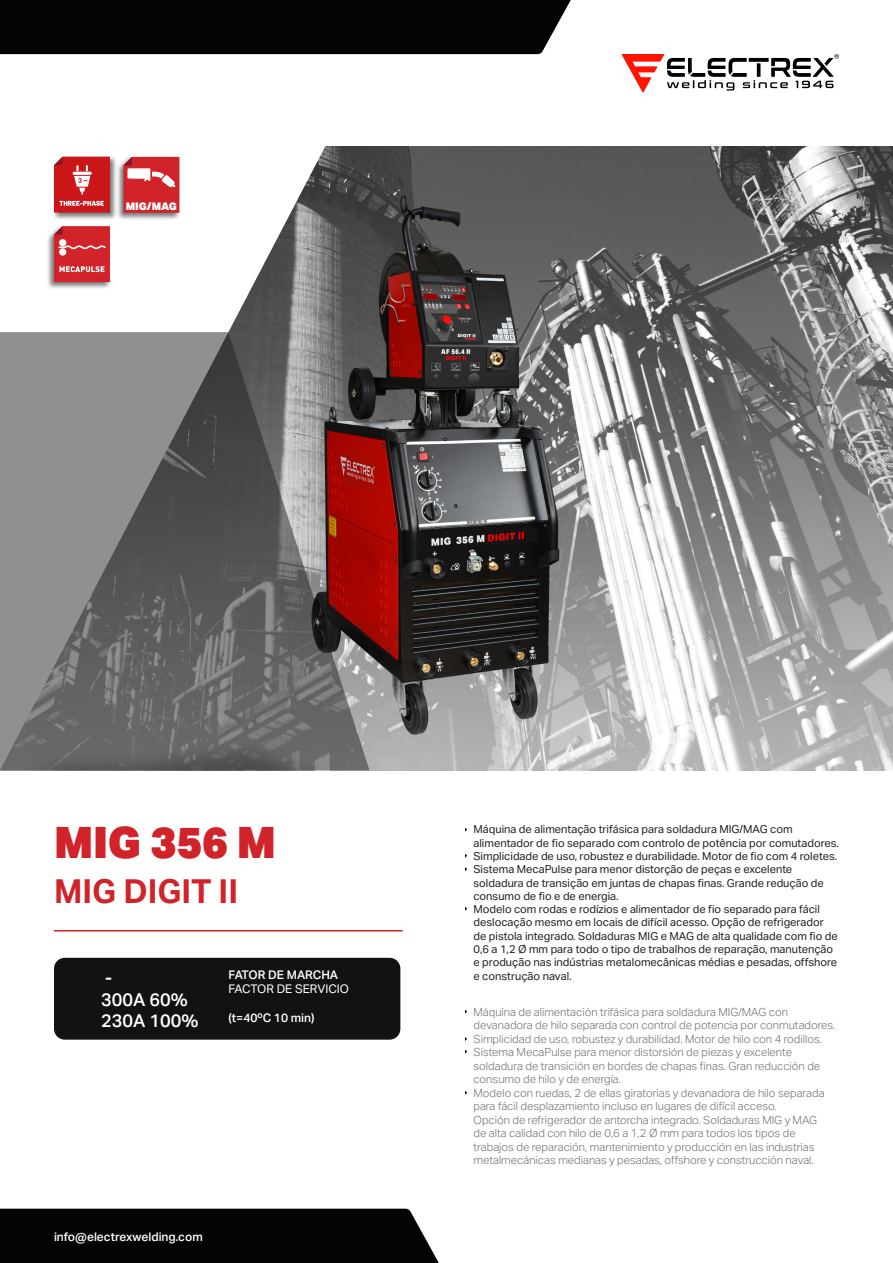
<style>
.page{position:relative;width:893px;height:1263px;background:#fff}
.page>*{position:absolute;margin:0;border:0;box-sizing:border-box;transform-origin:0 0}
.t1{font:900 43.5px "Aktiv Grotesk";color:#d0232a}
.t2{font:700 33px "Aktiv Grotesk";color:#d0232a}
.t3{font:500 18px "Aktiv Grotesk";color:#fff}
.t4{font:500 12px "Aktiv Grotesk";color:#fff}
.t5{font:12px "Aktiv Grotesk";color:#fff}
.Paragrafo_ES{font:300 11.25px/13.5px "Aktiv Grotesk";color:#6c6d70}
.Paragrafo_PT{font:11.1px/13.4px "Aktiv Grotesk";color:#231f20}
.Paragraph_Style_4{font:900 10.5px "Aktiv Grotesk";letter-spacing:-.005em;color:#fff}
</style>
<div class="page">
<img style="left:326px;top:147px;width:567px;height:623px">
<svg style="left:228px;top:146px;width:98px;height:186px"></svg>
<svg style="left:0;top:332px;width:369px;height:438px;background:#747272"></svg>
<div style="left:116px;top:155px;width:65px;height:66px;background:#231f20;opacity:.6"></div>
<svg style="left:123px;top:157px;width:56px;height:56px;background:#d54147"></svg>
<div style="left:47px;top:225px;width:65px;height:65px;background:#231f20;opacity:.6"></div>
<svg style="left:54px;top:226px;width:56px;height:56px;background:#d43b41"></svg>
<div style="left:52px;top:155px;width:66px;height:65px;background:#231f20;opacity:.6"></div>
<svg style="left:54px;top:157px;width:56px;height:56px;background:#d13538"></svg>
<div style="left:0;top:1209px;width:439px;height:54px;background:#040503"></div>
<div style="left:0;top:0;width:571px;height:54px;background:#040503"></div>
<svg style="left:622px;top:54px;width:217px;height:39px"></svg>
<hr style="left:54px;top:930px;width:349px;height:1px;background:#d1232a">
<img style="left:304px;top:190px;width:264px;height:552px">
<div style="left:54px;top:958px;width:346px;height:82px;background:#121212;border-radius:11px"></div>
<p class="Paragraph_Style_4" style="left:126px;top:199px;width:53px">MIG/MAG</p>
<p class="t1" style="left:54px;top:814px;width:224px">MIG 356 M</p>
<p class="t2" style="left:54px;top:871px;width:186px">MIG DIGIT II</p>
<p class="t3" style="left:105px;top:967px;width:9px">-</p>
<p class="t3" style="left:101px;top:988px;width:88px">300A 60%</p>
<p class="t3" style="left:101px;top:1010px;width:99px">230A 100%</p>
<p class="t4" style="left:229px;top:968px;width:111px">FATOR DE MARCHA</p>
<p class="t5" style="left:229px;top:982px;width:122px">FACTOR DE SERVICIO</p>
<p class="t4" style="left:229px;top:1010px;width:87px">(t=40ºC 10 min)</p>
<p class="t4" style="left:54px;top:1229px;width:150px">info@electrexwelding.com</p>
<p class="Paragrafo_PT" style="left:473px;top:822px;width:321px">Máquina de alimentação trifásica para soldadura MIG/MAG com</p>
<p class="Paragrafo_PT" style="left:473px;top:836px;width:367px">alimentador de fio separado com controlo de potência por comutadores.</p>
<p class="Paragrafo_PT" style="left:473px;top:849px;width:365px">Simplicidade de uso, robustez e durabilidade. Motor de fio com 4 roletes.</p>
<p class="Paragrafo_PT" style="left:473px;top:862px;width:352px">Sistema MecaPulse para menor distorção de peças e excelente soldadura de transição em juntas de chapas finas. Grande redução de consumo de fio e de energia.</p>
<p class="Paragrafo_PT" style="left:473px;top:902px;width:366px">Modelo com rodas e rodízios e alimentador de fio separado para fácil deslocação mesmo em locais de difícil acesso. Opção de refrigerador de pistola integrado. Soldaduras MIG e MAG de alta qualidade com fio de 0,6 a 1,2 Ø mm para todo o tipo de trabalhos de reparação, manutenção e produção nas indústrias metalomecânicas médias e pesadas, offshore e construção naval.</p>
<p class="Paragrafo_ES" style="left:473px;top:1005px;width:363px">Máquina de alimentación trifásica para soldadura MIG/MAG con devanadora de hilo separada con control de potencia por conmutadores.</p>
<p class="Paragrafo_ES" style="left:473px;top:1032px;width:350px">Simplicidad de uso, robustez y durabilidad. Motor de hilo con 4 rodillos.</p>
<p class="Paragrafo_ES" style="left:473px;top:1045px;width:348px">Sistema MecaPulse para menor distorsión de piezas y excelente soldadura de transición en bordes de chapas finas. Gran reducción de consumo de hilo y de energía.</p>
<p class="Paragrafo_ES" style="left:473px;top:1086px;width:353px">Modelo con ruedas, 2 de ellas giratorias y devanadora de hilo separada para fácil desplazamiento incluso en lugares de difícil acceso.</p>
<p class="Paragrafo_ES" style="left:473px;top:1113px;width:345px">Opción de refrigerador de antorcha integrado. Soldaduras MIG y MAG de alta calidad con hilo de 0,6 a 1,2 Ø mm para todos los tipos de trabajos de reparación, mantenimiento y producción en las industrias metalmecánicas medianas y pesadas, offshore y construcción naval.</p>
</div>
